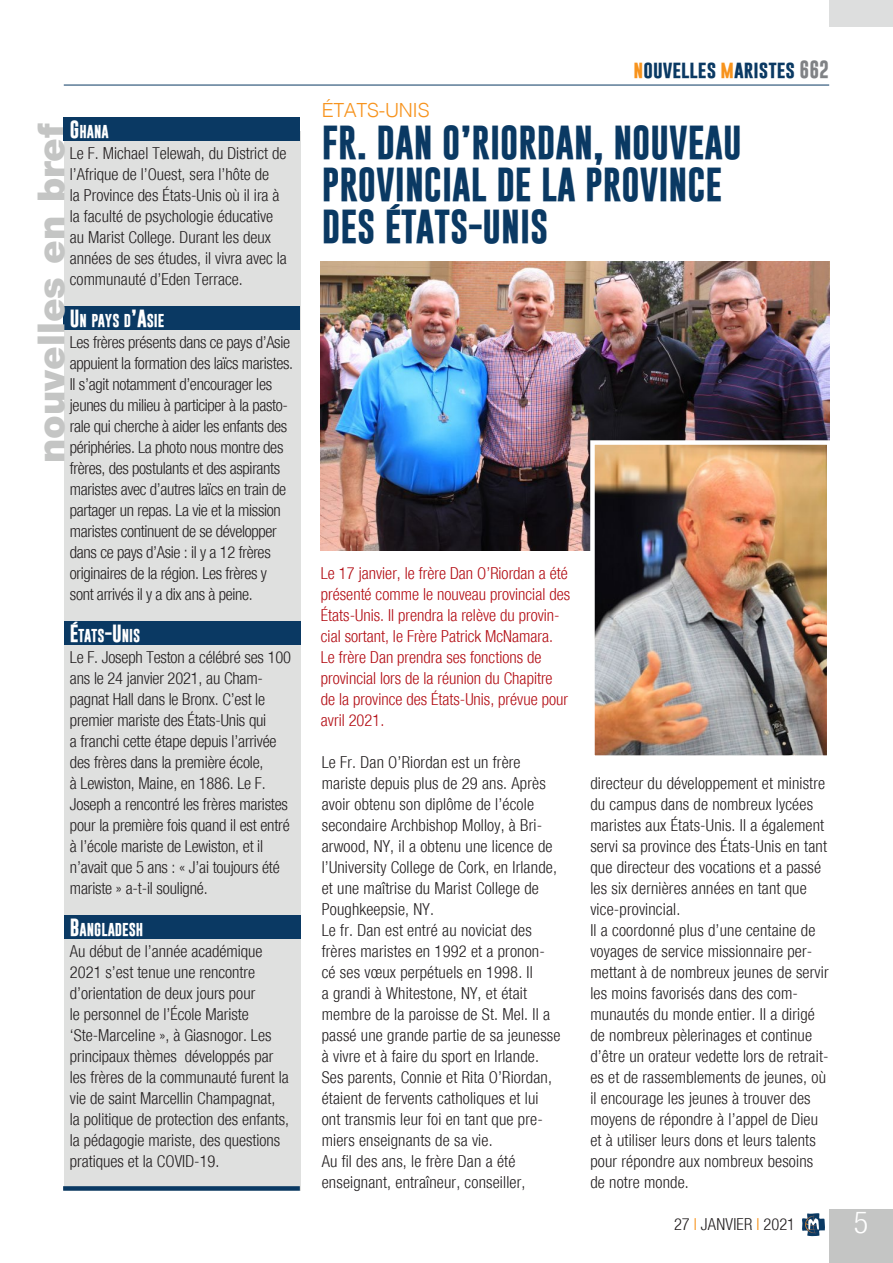
<style>
.page{position:relative;width:893px;height:1263px;background:#fff}
.page>*{position:absolute;margin:0;border:0;box-sizing:border-box;transform-origin:0 0}
.Titolo{font:900 37.5px "Helvetica Neue";color:#c4c5c4}
.Titolo-2{font:700 34.5px/42px "Gobold";color:#0a3963}
.t1{font:300 condensed 30px "Helvetica Neue";color:#fff}
.sommario{font:300 19.5px "Helvetica";letter-spacing:-.015em;color:#f7931d}
.t2{font:700 18px "Gobold";color:#0a3963}
.Testo_sinEspacio{font:300 condensed 16.5px/21px "Helvetica Neue";color:#231f20}
.Testo_sinEspacio-2{font:300 condensed 16.5px/21px "Helvetica Neue";letter-spacing:-.02em;color:#231f20}
.Testo_sinEspacio-3{font:300 condensed 16.5px/21px "Helvetica Neue";color:#b30e15}
.Testo_sinEspacio-4{font:700 13.5px "Gobold";color:#fff}
.s1{font-size:18px}
.s2{color:#f7931d}
.s3{color:#808285}
</style>
<div class="page">
<div style="left:829px;top:1209px;width:64px;height:54px;background:#c4c5c4"></div>
<hr style="left:64px;top:85px;width:765px;height:1px;background:#0a3963">
<svg style="left:802px;top:1213px;width:23px;height:23px"></svg>
<div style="left:829px;top:0;width:64px;height:27px;background:#dddede"></div>
<img style="left:320px;top:262px;width:509px;height:288px">
<div style="left:64px;top:132px;width:236px;height:1059px;background:#dfe0df"></div>
<div style="left:64px;top:306px;width:236px;height:24px;background:#0a3963"></div>
<div style="left:64px;top:621px;width:236px;height:24px;background:#0a3963"></div>
<div style="left:64px;top:915px;width:236px;height:24px;background:#0a3963"></div>
<div style="left:63px;top:1186px;width:237px;height:5px;background:#0a3963"></div>
<div style="left:64px;top:117px;width:236px;height:24px;background:#0a3963"></div>
<img style="left:595px;top:445px;width:231px;height:310px">
<div style="left:590px;top:440px;width:241px;height:320px;border:4px solid #fff"></div>
<p class="Titolo" style="left:29px;top:463px;width:341px;rotate:-90deg">nouvelles en bref</p>
<p class="Testo_sinEspacio-4" style="left:70px;top:123px;width:40px"><span class="s1">G</span>HANA</p>
<p class="Testo_sinEspacio" style="left:70px;top:143px;width:219px">Le F. Michael Telewah, du District de l’Afrique de l’Ouest, sera l’hôte de<br>la Province des États-Unis où il ira à la faculté de psychologie éducative au Marist College. Durant les deux années de ses études, il vivra avec la communauté d’Eden Terrace.</p>
<p class="Testo_sinEspacio-4" style="left:70px;top:312px;width:96px"><span class="s1">U</span>N PAYS D<span class="s1">’A</span>SIE</p>
<p class="Testo_sinEspacio-2" style="left:70px;top:332px;width:225px">Les frères présents dans ce pays d’Asie appuient la formation des laïcs maristes.<br>Il s’agit notamment d’encourager les jeunes du milieu à participer à la pasto&shy;rale qui cherche à aider les enfants des périphéries. La photo nous montre des frères, des postulants et des aspirants maristes avec d’autres laïcs en train de partager un repas. La vie et la mission maristes continuent de se développer dans ce pays d’Asie : il y a 12 frères originaires de la région. Les frères y sont arrivés il y a dix ans à peine.</p>
<p class="Testo_sinEspacio-4" style="left:70px;top:627px;width:72px"><span class="s1">É</span>TATS<span class="s1">-U</span>NIS</p>
<p class="Testo_sinEspacio" style="left:70px;top:647px;width:223px">Le F. Joseph Teston a célébré ses 100 ans le 24 janvier 2021, au Cham&shy;pagnat Hall dans le Bronx. C’est le premier mariste des États-Unis qui<br>a franchi cette étape depuis l’arrivée des frères dans la première école,<br>à Lewiston, Maine, en 1886. Le F.<br>Joseph a rencontré les frères maristes pour la première fois quand il est entré à l’école mariste de Lewiston, et il n’avait que 5 ans : « J’ai toujours été mariste » a-t-il souligné.</p>
<p class="Testo_sinEspacio-4" style="left:70px;top:921px;width:75px"><span class="s1">B</span>ANGLADESH</p>
<p class="Testo_sinEspacio" style="left:70px;top:941px;width:221px">Au début de l’année académique 2021 s’est tenue une rencontre d’orientation de deux jours pour<br>le personnel de l’École Mariste ‘Ste-Marceline », à Giasnogor. Les principaux thèmes développés par les frères de la communauté furent la vie de saint Marcellin Champagnat, la politique de protection des enfants, la pédagogie mariste, des questions pratiques et la COVID-19.</p>
<p class="t2" style="left:634px;top:57px;width:197px"><span class="s2">n</span>ouvelles <span class="s2">m</span>aristes <span class="s3">662</span></p>
<p class="sommario" style="left:322px;top:93px;width:109px">ÉTATS-UNIS</p>
<p class="Titolo-2" style="left:322px;top:122px;width:421px">FR. DAN O’RIORDAN, NOUVEAU<br>PROVINCIAL DE LA PROVINCE</p>
<p class="Titolo-2" style="left:322px;top:206px;width:228px">DES ÉTATS-UNIS</p>
<p class="Testo_sinEspacio-3" style="left:321px;top:563px;width:251px">Le 17 janvier, le frère Dan O’Riordan a été présenté comme le nouveau provincial des États-Unis. Il prendra la relève du provin&shy;cial sortant, le Frère Patrick McNamara.<br>Le frère Dan prendra ses fonctions de provincial lors de la réunion du Chapitre de la province des États-Unis, prévue pour avril 2021.</p>
<p class="Testo_sinEspacio" style="left:322px;top:752px;width:237px">Le Fr. Dan O’Riordan est un frère mariste depuis plus de 29 ans. Après avoir obtenu son diplôme de l’école secondaire Archbishop Molloy, à Bri&shy;arwood, NY, il a obtenu une licence de l’University College de Cork, en Irlande, et une maîtrise du Marist College de Poughkeepsie, NY.</p>
<p class="Testo_sinEspacio" style="left:322px;top:920px;width:240px">Le fr. Dan est entré au noviciat des frères maristes en 1992 et a pronon&shy;cé ses vœux perpétuels en 1998. Il<br>a grandi à Whitestone, NY, et était membre de la paroisse de St. Mel. Il a passé une grande partie de sa jeunesse à vivre et à faire du sport en Irlande.<br>Ses parents, Connie et Rita O’Riordan, étaient de fervents catholiques et lui ont transmis leur foi en tant que pre&shy;miers enseignants de sa vie.</p>
<p class="Testo_sinEspacio" style="left:322px;top:1151px;width:205px">Au fil des ans, le frère Dan a été enseignant, entraîneur, conseiller,</p>
<p class="Testo_sinEspacio" style="left:590px;top:773px;width:238px">directeur du développement et ministre du campus dans de nombreux lycées maristes aux États-Unis. Il a également servi sa province des États-Unis en tant que directeur des vocations et a passé les six dernières années en tant que vice-provincial.</p>
<p class="Testo_sinEspacio" style="left:590px;top:920px;width:240px">Il a coordonné plus d’une centaine de voyages de service missionnaire per&shy;mettant à de nombreux jeunes de servir les moins favorisés dans des com&shy;munautés du monde entier. Il a dirigé de nombreux pèlerinages et continue d’être un orateur vedette lors de retrait&shy;es et de rassemblements de jeunes, où il encourage les jeunes à trouver des moyens de répondre à l’appel de Dieu et à utiliser leurs dons et leurs talents pour répondre aux nombreux besoins de notre monde.</p>
<p class="Testo_sinEspacio" style="left:674px;top:1214px;width:123px">27 <span class="s2">I</span> JANVIER <span class="s2">I</span> 2021</p>
<h3 class="t1" style="left:854px;top:1205px;width:16px">5</h3>
</div>
